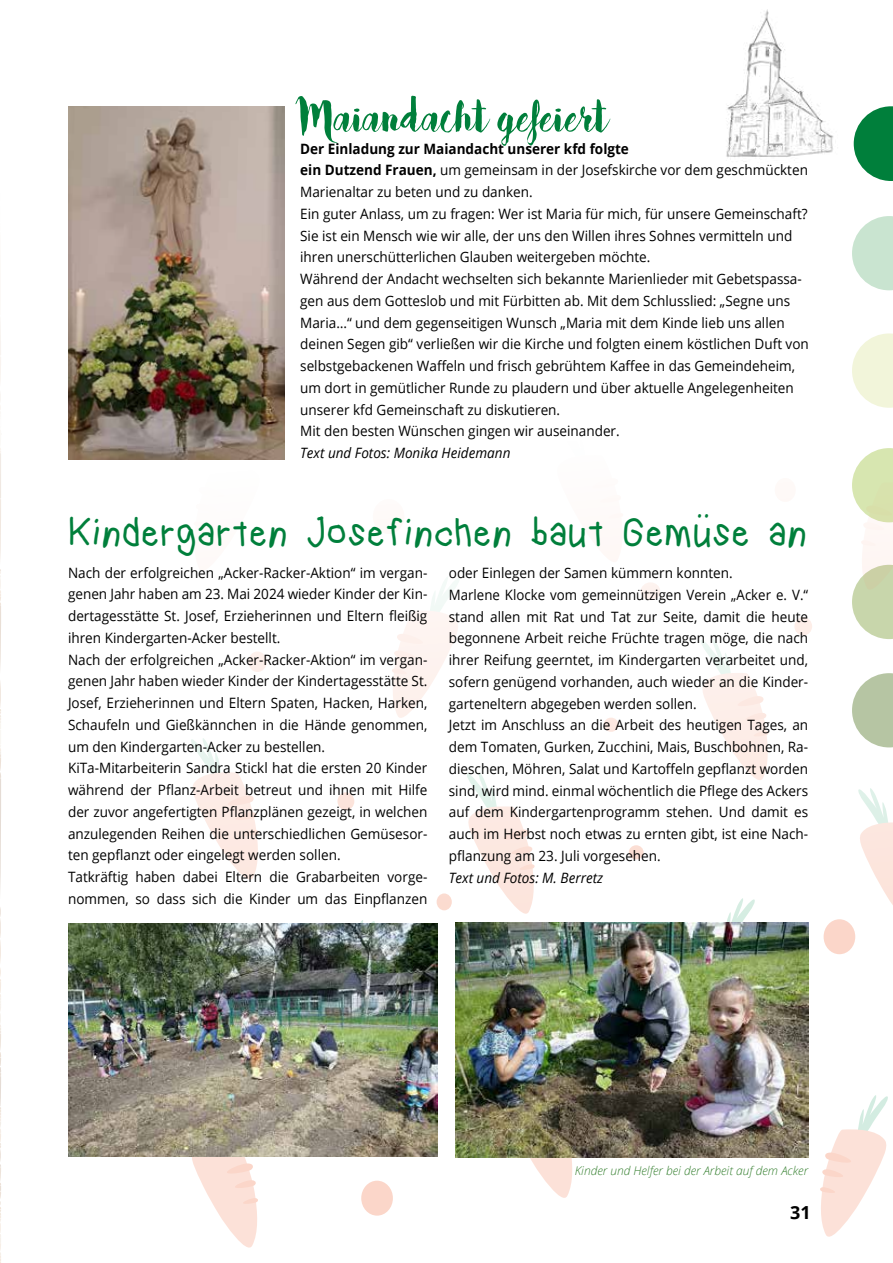
<style>
.page{position:relative;width:893px;height:1263px;background:#fff}
.page>*{position:absolute;margin:0;border:0;box-sizing:border-box;transform-origin:0 0}
.t1{font:54px "Bakery";color:#007f3b;scale:.95 1}
.t2{font:42px "kindergarten";color:#007f3b;scale:.95 1}
.t3{font:700 18px "Open Sans";color:#000}
.t4{font:14.25px/21.8px "Open Sans";color:#000;scale:.95 1}
.t5{font:italic 14.25px "Open Sans";color:#000;scale:.95 1}
.t6{font:italic 300 12px "Open Sans";color:#368030}
.s1{font-weight:700}
</style>
<div class="page">
<svg style="left:854px;top:106px;width:39px;height:75px"></svg>
<svg style="left:852px;top:216px;width:41px;height:74px"></svg>
<svg style="left:852px;top:333px;width:41px;height:75px"></svg>
<svg style="left:852px;top:673px;width:41px;height:74px"></svg>
<svg style="left:193px;top:459px;width:70px;height:1px"></svg>
<svg style="left:701px;top:639px;width:68px;height:141px"></svg>
<svg style="left:852px;top:448px;width:41px;height:191px"></svg>
<svg style="left:392px;top:577px;width:67px;height:141px"></svg>
<svg style="left:191px;top:738px;width:68px;height:142px"></svg>
<svg style="left:467px;top:772px;width:68px;height:142px"></svg>
<svg style="left:858px;top:788px;width:35px;height:117px"></svg>
<svg style="left:530px;top:1158px;width:42px;height:40px"></svg>
<svg style="left:192px;top:1157px;width:66px;height:91px"></svg>
<svg style="left:820px;top:1095px;width:68px;height:142px"></svg>
<svg style="left:727px;top:898px;width:28px;height:24px"></svg>
<div style="left:248px;top:651px;width:19px;height:21px;background:#fdefea;border-radius:50%"></div>
<svg style="left:153px;top:444px;width:18px;height:20px"></svg>
<div style="left:373px;top:499px;width:31px;height:35px;background:#fefaf8;border-radius:50%"></div>
<div style="left:604px;top:718px;width:14px;height:14px;background:#fce8e1;border-radius:50%"></div>
<div style="left:641px;top:582px;width:19px;height:18px;background:#fdf2ee;border-radius:50%"></div>
<div style="left:629px;top:845px;width:15px;height:14px;background:#fbded3;border-radius:50%"></div>
<div style="left:437px;top:893px;width:15px;height:17px;background:#fbdbd0;border-radius:50%"></div>
<div style="left:361px;top:1181px;width:32px;height:34px;background:#fbd6c9;border-radius:50%"></div>
<div style="left:337px;top:792px;width:17px;height:18px;background:#fce4db;border-radius:50%"></div>
<div style="left:824px;top:919px;width:31px;height:35px;background:#fbd6c9;border-radius:50%"></div>
<div style="left:794px;top:617px;width:18px;height:18px;background:#fdeee8;border-radius:50%"></div>
<div style="left:775px;top:478px;width:21px;height:24px;background:#fef9f7;border-radius:50%"></div>
<svg style="left:0;top:324px;width:1px;height:939px"></svg>
<img style="left:726px;top:10px;width:108px;height:147px">
<img style="left:68px;top:106px;width:217px;height:353px">
<img style="left:68px;top:923px;width:370px;height:234px">
<img style="left:455px;top:922px;width:353px;height:236px">
<h1 class="t1" style="left:300px;top:82px;width:325px">Maiandacht gefeiert</h1>
<p class="t4" style="left:300px;top:137px;width:537px"><span class="s1">Der Einladung zur Maiandacht unserer kfd folgte<br>ein Dutzend Frauen,</span> um gemeinsam in der Josefskirche vor dem geschmückten Marienaltar zu beten und zu danken.<br>Ein guter Anlass, um zu fragen: Wer ist Maria für mich, für unsere Gemeinschaft?<br>Sie ist ein Mensch wie wir alle, der uns den Willen ihres Sohnes vermitteln und ihren unerschütterlichen Glauben weitergeben möchte.<br>Während der Andacht wechselten sich bekannte Marienlieder mit Gebetspassa&shy;gen aus dem Gotteslob und mit Fürbitten ab. Mit dem Schlusslied: „Segne uns Maria…“ und dem gegenseitigen Wunsch „Maria mit dem Kinde lieb uns allen deinen Segen gib“ verließen wir die Kirche und folgten einem köstlichen Duft von selbstgebackenen Waffeln und frisch gebrühtem Kaffee in das Gemeindeheim, um dort in gemütlicher Runde zu plaudern und über aktuelle Angelegenheiten unserer kfd Gemeinschaft zu diskutieren.<br>Mit den besten Wünschen gingen wir auseinander.</p>
<p class="t5" style="left:300px;top:443px;width:223px">Text und Fotos: Monika Heidemann</p>
<h2 class="t2" style="left:696px;top:489px;width:16px">..</h2>
<h2 class="t2" style="left:68px;top:514px;width:779px">Kindergarten Josefinchen baut Gemuse an</h2>
<p class="t4" style="left:68px;top:561px;width:380px">Nach der erfolgreichen „Acker-Racker-Aktion“ im vergan&shy;genen Jahr haben am 23. Mai 2024 wieder Kinder der Kin&shy;dertagesstätte St. Josef, Erzieherinnen und Eltern fleißig ihren Kindergarten-Acker bestellt.<br>Nach der erfolgreichen „Acker-Racker-Aktion“ im vergan&shy;genen Jahr haben wieder Kinder der Kindertagesstätte St.<br>Josef, Erzieherinnen und Eltern Spaten, Hacken, Harken, Schaufeln und Gießkännchen in die Hände genommen, um den Kindergarten-Acker zu bestellen.<br>KiTa-Mitarbeiterin Sandra Stickl hat die ersten 20 Kinder während der Pflanz-Arbeit betreut und ihnen mit Hilfe der zuvor angefertigten Pflanzplänen gezeigt, in welchen anzulegenden Reihen die unterschiedlichen Gemüsesor&shy;ten gepflanzt oder eingelegt werden sollen.<br>Tatkräftig haben dabei Eltern die Grabarbeiten vorge&shy;nommen, so dass sich die Kinder um das Einpflanzen</p>
<p class="t4" style="left:449px;top:562px;width:380px">oder Einlegen der Samen kümmern konnten.<br>Marlene Klocke vom gemeinnützigen Verein „Acker e. V.“ stand allen mit Rat und Tat zur Seite, damit die heute begonnene Arbeit reiche Früchte tragen möge, die nach ihrer Reifung geerntet, im Kindergarten verarbeitet und, sofern genügend vorhanden, auch wieder an die Kinder&shy;garteneltern abgegeben werden sollen.<br>Jetzt im Anschluss an die Arbeit des heutigen Tages, an dem Tomaten, Gurken, Zucchini, Mais, Buschbohnen, Ra&shy;dieschen, Möhren, Salat und Kartoffeln gepflanzt worden sind, wird mind. einmal wöchentlich die Pflege des Ackers auf dem Kindergartenprogramm stehen. Und damit es auch im Herbst noch etwas zu ernten gibt, ist eine Nach&shy;pflanzung am 23. Juli vorgesehen.</p>
<p class="t5" style="left:449px;top:868px;width:164px">Text und Fotos: M. Berretz</p>
<p class="t6" style="left:575px;top:1163px;width:235px">Kinder und Helfer bei der Arbeit auf dem Acker</p>
<p class="t3" style="left:790px;top:1200px;width:22px">31</p>
</div>
